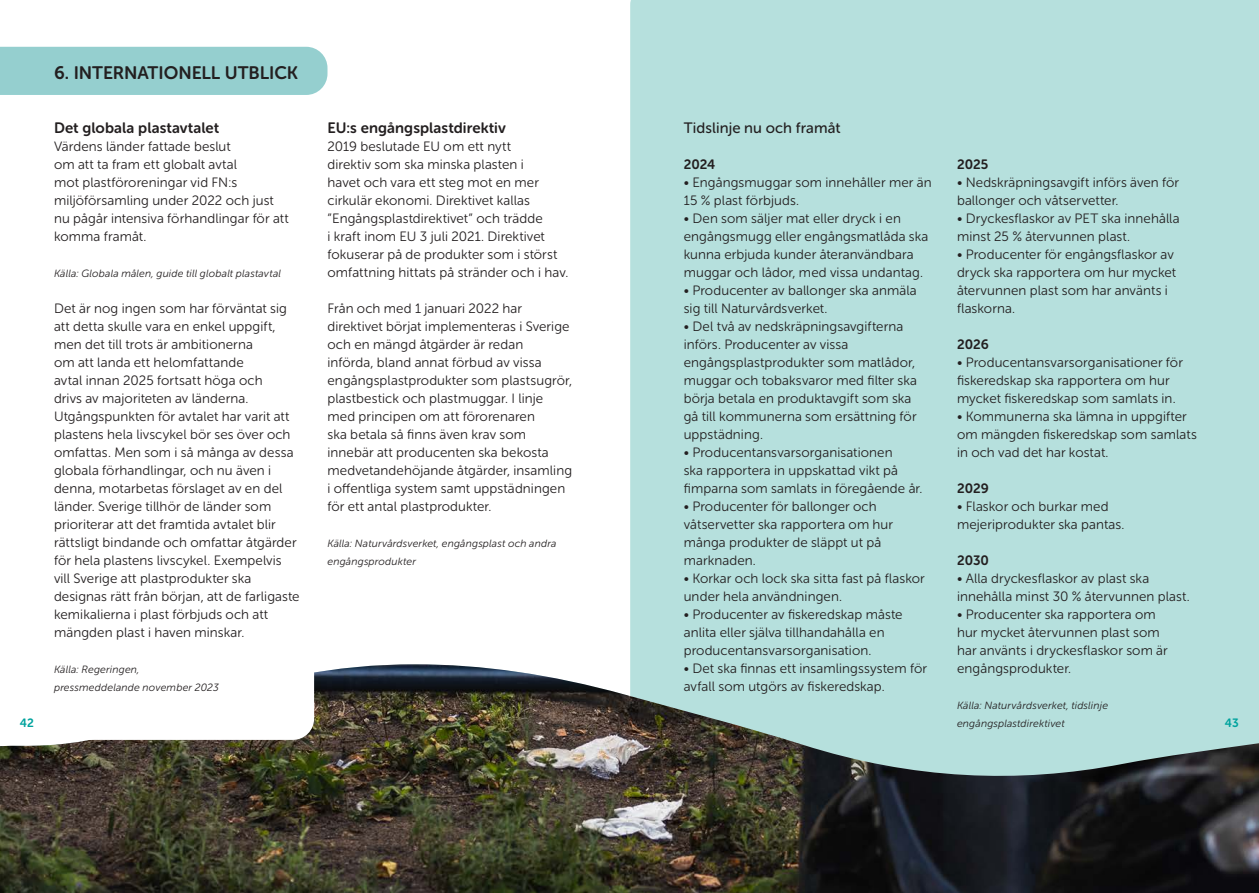
<style>
.page{position:relative;width:1259px;height:893px;background:#fff}
.page>*{position:absolute;margin:0;border:0;box-sizing:border-box;transform-origin:0 0}
.Källor{font:18px "Museo Sans Rounded 700";letter-spacing:-.005em;color:#231f20}
.Källor-2{font:15px "Museo Sans Rounded 700";letter-spacing:.005em;color:#231f20}
.Källor-3{font:15px "Museo Sans Rounded 500";letter-spacing:.005em;color:#231f20}
.Källor-4{font:13.5px/18px "Museo Sans Rounded 300";letter-spacing:.01em;color:#231f20}
.Källor-5{font:13.5px "Museo Sans Rounded 700";letter-spacing:.005em;color:#231f20}
.Källor-6{font:12px "Museo Sans Rounded 700";color:#00a39e}
.Källor-7{font:italic 10.5px/18px "Museo Sans Rounded 300";letter-spacing:.015em;color:#231f20}
</style>
<div class="page">
<div style="left:630px;top:0;width:629px;height:650px;background:#b6e0dd"></div>
<div style="left:0;top:47px;width:327px;height:48px;background:#95cfcf"></div>
<div style="left:630px;top:650px;width:629px;height:14px;background:#b6e0dd"></div>
<img style="left:0;top:664px;width:1259px;height:229px">
<div style="left:42px;top:608px;width:272px;height:132px;background:#fff;border-radius:21px"></div>
<p class="Källor-6" style="left:20px;top:716px;width:16px">42</p>
<p class="Källor" style="left:54px;top:62px;width:246px">6. INTERNATIONELL UTBLICK</p>
<p class="Källor-2" style="left:54px;top:119px;width:167px">Det globala plastavtalet</p>
<p class="Källor-4" style="left:54px;top:137px;width:236px">Värdens länder fattade beslut<br>om att ta fram ett globalt avtal<br>mot plastföroreningar vid FN:s miljöförsamling under 2022 och just nu pågår intensiva förhandlingar för att komma framåt.</p>
<p class="Källor-7" style="left:54px;top:264px;width:228px">Källa: Globala målen, guide till globalt plastavtal</p>
<p class="Källor-4" style="left:54px;top:299px;width:247px">Det är nog ingen som har förväntat sig att detta skulle vara en enkel uppgift, men det till trots är ambitionerna<br>om att landa ett helomfattande<br>avtal innan 2025 fortsatt höga och<br>drivs av majoriteten av länderna.<br>Utgångspunkten för avtalet har varit att plastens hela livscykel bör ses över och omfattas. Men som i så många av dessa globala förhandlingar, och nu även i denna, motarbetas förslaget av en del länder. Sverige tillhör de länder som prioriterar att det framtida avtalet blir rättsligt bindande och omfattar åtgärder för hela plastens livscykel. Exempelvis vill Sverige att plastprodukter ska designas rätt från början, att de farligaste kemikalierna i plast förbjuds och att mängden plast i haven minskar.</p>
<p class="Källor-7" style="left:54px;top:660px;width:166px">Källa: Regeringen, pressmeddelande november 2023</p>
<p class="Källor-2" style="left:327px;top:119px;width:180px">EU:s engångsplastdirektiv</p>
<p class="Källor-4" style="left:327px;top:137px;width:242px">2019 beslutade EU om ett nytt<br>direktiv som ska minska plasten i<br>havet och vara ett steg mot en mer cirkulär ekonomi. Direktivet kallas ”Engångsplastdirektivet” och trädde<br>i kraft inom EU 3 juli 2021. Direktivet fokuserar på de produkter som i störst omfattning hittats på stränder och i hav.</p>
<p class="Källor-4" style="left:327px;top:299px;width:246px">Från och med 1 januari 2022 har direktivet börjat implementeras i Sverige och en mängd åtgärder är redan införda, bland annat förbud av vissa engångsplastprodukter som plastsugrör, plastbestick och plastmuggar. I linje med principen om att förorenaren<br>ska betala så finns även krav som innebär att producenten ska bekosta medvetandehöjande åtgärder, insamling i offentliga system samt uppstädningen för ett antal plastprodukter.</p>
<p class="Källor-7" style="left:327px;top:534px;width:230px">Källa: Naturvårdsverket, engångsplast och andra engångsprodukter</p>
<p class="Källor-3" style="left:684px;top:119px;width:158px">Tidslinje nu och framåt</p>
<p class="Källor-5" style="left:684px;top:156px;width:33px">2024</p>
<p class="Källor-4" style="left:684px;top:173px;width:249px">• Engångsmuggar som innehåller mer än<br>15 % plast förbjuds.</p>
<p class="Källor-4" style="left:684px;top:209px;width:246px">• Den som säljer mat eller dryck i en engångsmugg eller engångsmatlåda ska kunna erbjuda kunder återanvändbara muggar och lådor, med vissa undantag.</p>
<p class="Källor-4" style="left:684px;top:281px;width:235px">• Producenter av ballonger ska anmäla sig till Naturvårdsverket.</p>
<p class="Källor-4" style="left:684px;top:317px;width:235px">• Del två av nedskräpningsavgifterna införs. Producenter av vissa engångsplastprodukter som matlådor, muggar och tobaksvaror med filter ska börja betala en produktavgift som ska gå till kommunerna som ersättning för uppstädning.</p>
<p class="Källor-4" style="left:684px;top:443px;width:240px">• Producentansvarsorganisationen<br>ska rapportera in uppskattad vikt på fimparna som samlats in föregående år.</p>
<p class="Källor-4" style="left:684px;top:497px;width:211px">• Producenter för ballonger och våtservetter ska rapportera om hur många produkter de släppt ut på marknaden.</p>
<p class="Källor-4" style="left:684px;top:569px;width:242px">• Korkar och lock ska sitta fast på flaskor under hela användningen.</p>
<p class="Källor-4" style="left:684px;top:605px;width:220px">• Producenter av fiskeredskap måste anlita eller själva tillhandahålla en producentansvarsorganisation.</p>
<p class="Källor-4" style="left:684px;top:659px;width:245px">• Det ska finnas ett insamlingssystem för avfall som utgörs av fiskeredskap.</p>
<p class="Källor-5" style="left:957px;top:156px;width:33px">2025</p>
<p class="Källor-4" style="left:957px;top:173px;width:224px">• Nedskräpningsavgift införs även för ballonger och våtservetter.</p>
<p class="Källor-4" style="left:957px;top:209px;width:224px">• Dryckesflaskor av PET ska innehålla minst 25 % återvunnen plast.</p>
<p class="Källor-4" style="left:957px;top:245px;width:221px">• Producenter för engångsflaskor av dryck ska rapportera om hur mycket återvunnen plast som har använts i flaskorna.</p>
<p class="Källor-5" style="left:957px;top:336px;width:33px">2026</p>
<p class="Källor-4" style="left:957px;top:353px;width:227px">• Producentansvarsorganisationer för fiskeredskap ska rapportera om hur mycket fiskeredskap som samlats in.</p>
<p class="Källor-4" style="left:957px;top:407px;width:241px">• Kommunerna ska lämna in uppgifter om mängden fiskeredskap som samlats in och vad det har kostat.</p>
<p class="Källor-5" style="left:957px;top:480px;width:33px">2029</p>
<p class="Källor-4" style="left:957px;top:497px;width:169px">• Flaskor och burkar med mejeriprodukter ska pantas.</p>
<p class="Källor-5" style="left:957px;top:552px;width:34px">2030</p>
<p class="Källor-4" style="left:957px;top:569px;width:234px">• Alla dryckesflaskor av plast ska innehålla minst 30 % återvunnen plast.</p>
<p class="Källor-4" style="left:957px;top:605px;width:212px">• Producenter ska rapportera om hur mycket återvunnen plast som har använts i dryckesflaskor som är engångsprodukter.</p>
<p class="Källor-7" style="left:957px;top:696px;width:153px">Källa: Naturvårdsverket, tidslinje engångsplastdirektivet</p>
<p class="Källor-6" style="left:1225px;top:716px;width:15px">43</p>
</div>
